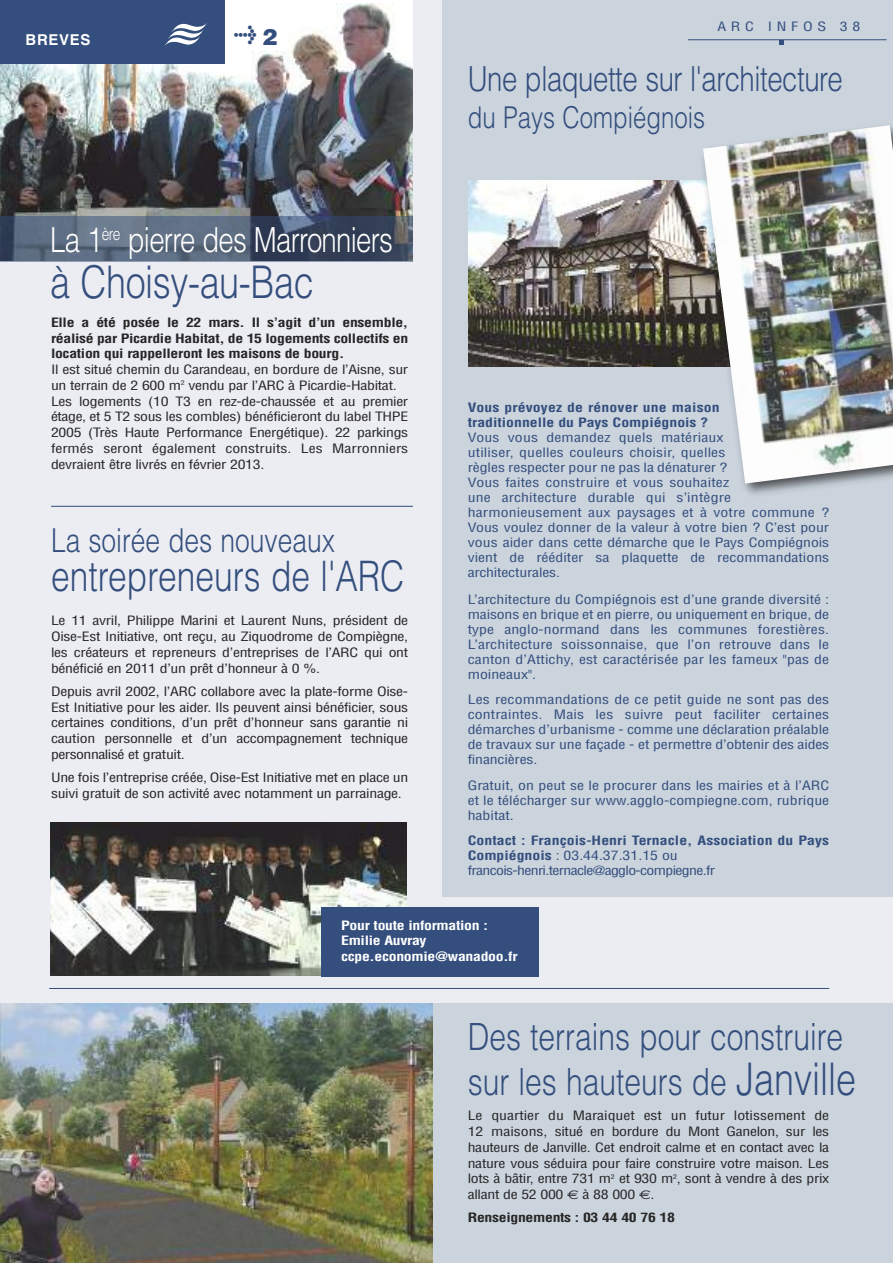
<style>
.page{position:relative;width:893px;height:1263px;background:#ebedf2}
.page>*{position:absolute;margin:0;border:0;box-sizing:border-box;transform-origin:0 0}
.t1{font:300 45px "Helvetica";letter-spacing:-.01em;color:#344e7d;scale:.8 1}
.t2{font:300 42px "Helvetica";color:#344e7d;scale:.8 1}
.t3{font:300 37.5px/45px "Helvetica";color:#344e7d;scale:.8 1}
.t4{font:300 34.5px "Helvetica";letter-spacing:-.015em;color:#344e7d;scale:.8 1}
.t5{font:300 34.5px "Helvetica";letter-spacing:-.03em;color:#fff;scale:.8 1}
.t6{font:300 33px "Helvetica";color:#344e7d;scale:.8 1}
.t7{font:300 30px "Helvetica";color:#344e7d;scale:.8 1}
.t8{font:900 18px "Meta Plus";color:#344e7d}
.t9{font:700 15px "Helvetica";letter-spacing:.045em;color:#fff}
.t10{font:condensed 12.6px/15.8px "Helvetica";letter-spacing:-.02em;color:#272627;text-align:justify;scale:1.25 1}
.t11{font:condensed 12.6px/15px "Helvetica";color:#344e7d;text-align:justify;scale:1.25 1}
.t12{font:700 condensed 12.6px/15px "Helvetica";letter-spacing:.005em;color:#344e7d;scale:1.25 1}
.t13{font:700 condensed 12.6px/15.8px "Helvetica";letter-spacing:-.02em;color:#272627;text-align:justify;scale:1.25 1}
.t14{font:700 condensed 12.6px/15.8px "Helvetica";letter-spacing:-.02em;color:#fff;scale:1.25 1}
.t15{font:condensed 12.6px "Helvetica";letter-spacing:.3em;color:#344e7d;scale:1.25 1}
.s1{font-family:"Helvetica";font-size:22.5px}
.s2{font-stretch:normal;font-size:12.75px}
.s3{font-weight:400}
.s4{font-size:45px}
.s5{font-family:"Euro Sans";font-stretch:normal}
</style>
<div class="page">
<div style="left:442px;top:0;width:451px;height:896px;background:#cbd4dd"></div>
<img style="left:50px;top:823px;width:357px;height:152px">
<img style="left:0;top:3px;width:413px;height:213px">
<div style="left:0;top:0;width:225px;height:64px;background:#344e7d"></div>
<svg style="left:164px;top:23px;width:43px;height:23px"></svg>
<div style="left:0;top:1003px;width:892px;height:260px;background:#cbd4dd"></div>
<hr style="left:51px;top:506px;width:362px;height:1px;background:#344e7d">
<div style="left:0;top:216px;width:413px;height:45px;background:#344e7d;opacity:.5"></div>
<hr style="left:688px;top:40px;width:198px;height:1px;background:#344e7d">
<svg style="left:780px;top:41px;width:4px;height:4px"></svg>
<img style="left:0;top:1003px;width:432px;height:260px">
<hr style="left:49px;top:988px;width:780px;height:1px;background:#344e7d">
<img style="left:468px;top:181px;width:227px;height:185px">
<div style="left:321px;top:907px;width:217px;height:69px;background:#344e7d"></div>
<img style="left:695px;top:180px;width:151px;height:314px">
<img style="left:703px;top:125px;width:190px;height:358px">
<p class="t9" style="left:26px;top:34px;width:67px">BREVES</p>
<h3 class="t8" style="left:234px;top:24px;width:45px">&gt; <span class="s1">2</span></h3>
<h3 class="t5" style="left:50px;top:220px;width:430px">La 1<sup>ère</sup> pierre des Marronniers</h3>
<h1 class="t1" style="left:50px;top:256px;width:331px">à Choisy-au-Bac</h1>
<p class="t13" style="left:51px;top:315px;width:287px">Elle a été posée le 22 mars. Il s’agit d’un ensemble, réalisé par Picardie Habitat, de 15 logements collectifs en location qui rappelleront les maisons de bourg.</p>
<p class="t10" style="left:51px;top:363px;width:287px;text-align:left">Il est situé chemin du Carandeau, en bordure de l’Aisne, sur un terrain de 2 600 m<sup>2</sup> vendu par l’ARC à Picardie-Habitat.<br>Les logements (10 T3 en rez-de-chaussée et au premier étage, et 5 T2 sous les combles) bénéficieront du label THPE 2005 (Très Haute Performance Energétique). 22 parkings fermés seront également construits. Les Marronniers devraient être livrés en février 2013.</p>
<h3 class="t6" style="left:51px;top:521px;width:356px">La soirée des nouveaux</h3>
<h2 class="t2" style="left:51px;top:552px;width:443px">entrepreneurs de l'ARC</h2>
<p class="t10" style="left:51px;top:614px;width:287px">Le 11 avril, Philippe Marini et Laurent Nuns, président de Oise-Est Initiative, ont reçu, au Ziquodrome de Compiègne, les créateurs et repreneurs d’entreprises de l’ARC qui ont bénéficié en 2011 d’un prêt d’honneur à 0 %.</p>
<p class="t10" style="left:51px;top:684px;width:287px">Depuis avril 2002, l’ARC collabore avec la plate-forme Oise-Est Initiative pour les aider. Ils peuvent ainsi bénéficier, sous certaines conditions, d’un prêt d’honneur sans garantie ni caution personnelle et d’un accompagnement technique personnalisé et gratuit.</p>
<p class="t10" style="left:51px;top:771px;width:287px">Une fois l’entreprise créée, Oise-Est Initiative met en place un suivi gratuit de son activité avec notamment un parrainage.</p>
<p class="t15" style="left:717px;top:21px;width:116px">ARC INFOS 38</p>
<h3 class="t4" style="left:468px;top:59px;width:470px">Une plaquette sur l'architecture</h3>
<h3 class="t7" style="left:468px;top:100px;width:298px">du Pays Compiégnois</h3>
<p class="t12" style="left:468px;top:401px;width:203px">Vous prévoyez de rénover une maison traditionnelle du Pays Compiégnois ?</p>
<p class="t11" style="left:468px;top:431px;width:291px;text-align:left">Vous vous demandez quels matériaux<br>utiliser, quelles couleurs choisir, quelles<br>règles respecter pour ne pas la dénaturer ?<br>Vous faites construire et vous souhaitez<br>une architecture durable qui s’intègre harmonieusement aux paysages et à votre commune ?<br>Vous voulez donner de la valeur à votre bien ? C’est pour vous aider dans cette démarche que le Pays Compiégnois vient de rééditer sa plaquette de recommandations architecturales.</p>
<p class="t11" style="left:468px;top:593px;width:291px">L’architecture du Compiégnois est d’une grande diversité : maisons en brique et en pierre, ou uniquement en brique, de type anglo-normand dans les communes forestières.<br>L’architecture soissonnaise, que l’on retrouve dans le canton d’Attichy, est caractérisée par les fameux <span class="s2">"</span>pas de moineaux<span class="s2">"</span>.</p>
<p class="t11" style="left:468px;top:693px;width:291px">Les recommandations de ce petit guide ne sont pas des contraintes. Mais les suivre peut faciliter certaines démarches d’urbanisme - comme une déclaration préalable de travaux sur une façade - et permettre d’obtenir des aides financières.</p>
<p class="t11" style="left:468px;top:779px;width:291px">Gratuit, on peut se le procurer dans les mairies et à l’ARC et le télécharger sur www.agglo-compiegne.com, rubrique habitat.</p>
<p class="t12" style="left:468px;top:834px;width:291px">Contact : François-Henri Ternacle, Association du Pays<br>Compiégnois <span class="s3">: 03.44.37.31.15 ou francois-henri.ternacle@agglo-compiegne.fr</span></p>
<p class="t14" style="left:341px;top:918px;width:143px">Pour toute information :<br>Emilie Auvray ccpe.economie@wanadoo.fr</p>
<h3 class="t3" style="left:468px;top:1014px;width:487px">Des terrains pour construire sur les hauteurs de <span class="s4">Janville</span></h3>
<p class="t10" style="left:468px;top:1109px;width:291px">Le quartier du Maraiquet est un futur lotissement de 12 maisons, situé en bordure du Mont Ganelon, sur les hauteurs de Janville. Cet endroit calme et en contact avec la nature vous séduira pour faire construire votre maison. Les lots à bâtir, entre 731 m<sup>2</sup> et 930 m<sup>2</sup>, sont à vendre à des prix allant de 52 000 <span class="s5">€</span> à 88 000 <span class="s5">€</span>.</p>
<p class="t13" style="left:468px;top:1211px;width:167px">Renseignements : 03 44 40 76 18</p>
</div>
